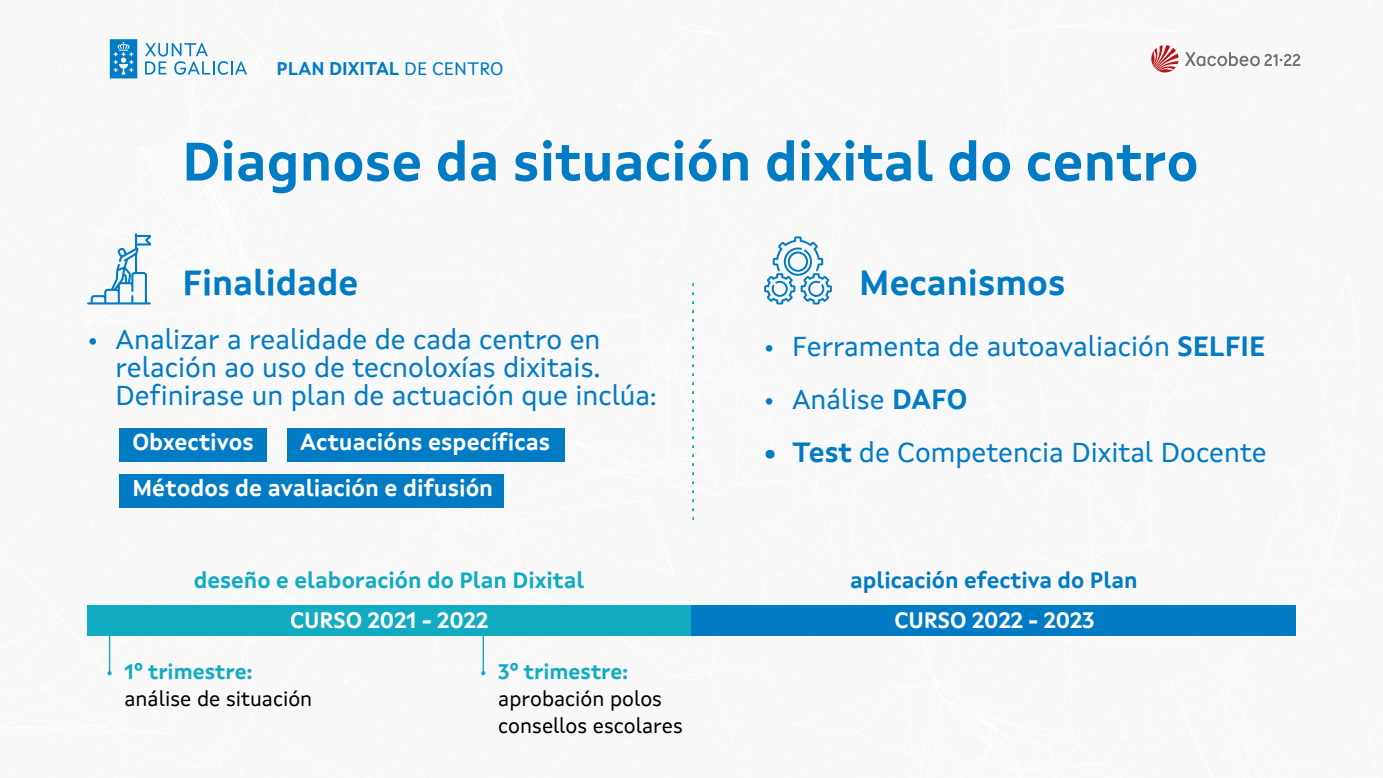
<style>
.page{position:relative;width:1383px;height:778px;background:#fff}
.page>*{position:absolute;margin:0;border:0;box-sizing:border-box;transform-origin:0 0}
.t1{font:700 54px "Xunta Sans";color:#017bc4}
.t2{font:700 34.95px "Xunta Sans";color:#017bc4}
.t3{font:27.9px/27.9px "Xunta Sans";color:#017bc4}
.t4{font:700 22.8px/45.8px "Xunta Sans";color:#fff}
.t5{font:700 22.2px "Xunta Sans";color:#11abc2}
.t6{font:700 22.2px "Xunta Sans";color:#fff}
.t7{font:700 22.2px "Xunta Sans";color:#017bc4}
.t8{font:21px/27px "Xunta Sans";color:#000}
.t9{font:700 21px "Xunta Sans";color:#11abc2}
.t10{font:700 18.45px "Xunta Sans";color:#017bc4}
.s1{font-weight:400}
.s2{font-weight:700}
</style>
<div class="page">
<div style="left:0;top:0;width:1382px;height:778px;background:#f8f8f8"></div>
<svg style="left:110px;top:39px;width:27px;height:39px"></svg>
<svg style="left:145px;top:43px;width:102px;height:32px"></svg>
<hr style="left:1382px;top:0;width:1px;height:778px;background:#f8f8f8">
<svg style="left:1151px;top:45px;width:27px;height:27px"></svg>
<svg style="left:1185px;top:52px;width:115px;height:14px"></svg>
<div style="left:87px;top:605px;width:604px;height:30px;background:#11abc2"></div>
<div style="left:691px;top:605px;width:604px;height:30px;background:#017bc4"></div>
<svg style="left:107px;top:671px;width:5px;height:4px"></svg>
<hr style="left:109px;top:635px;width:1px;height:37px;background:#11abc2">
<svg style="left:481px;top:671px;width:4px;height:4px"></svg>
<hr style="left:482px;top:635px;width:2px;height:37px;background:#11abc2">
<svg style="left:87px;top:233px;width:64px;height:71px"></svg>
<div style="left:119px;top:428px;width:147px;height:33px;background:#017bc4"></div>
<div style="left:119px;top:474px;width:385px;height:33px;background:#017bc4"></div>
<div style="left:287px;top:428px;width:277px;height:33px;background:#017bc4"></div>
<svg style="left:692px;top:282px;width:2px;height:237px"></svg>
<svg style="left:764px;top:236px;width:68px;height:68px"></svg>
<p class="t10" style="left:276px;top:61px;width:228px">PLAN DIXITAL <span class="s1">DE CENTRO</span></p>
<h1 class="t1" style="left:182px;top:139px;width:1018px">Diagnose da situación dixital do centro</h1>
<p class="t2" style="left:182px;top:268px;width:178px">Finalidade</p>
<p class="t2" style="left:859px;top:268px;width:208px">Mecanismos</p>
<p class="t3" style="left:116px;top:328px;width:542px;text-indent:-28px">• Analizar a realidade de cada centro en relación ao uso de tecnoloxías dixitais.<br>Definirase un plan de actuación que inclúa:</p>
<p class="t4" style="left:132px;top:421px;width:362px">Obxectivos<br>Métodos de avaliación e difusión</p>
<p class="t3" style="left:764px;top:334px;width:502px">• Ferramenta de autoavaliación <span class="s2">SELFIE</span></p>
<p class="t3" style="left:764px;top:387px;width:205px">• Análise <span class="s2">DAFO</span></p>
<p class="t3" style="left:764px;top:440px;width:504px"><span class="s2">• Test</span> de Competencia Dixital Docente</p>
<p class="t4" style="left:300px;top:421px;width:251px">Actuacións específicas</p>
<p class="t5" style="left:194px;top:570px;width:392px">deseño e elaboración do Plan Dixital</p>
<p class="t7" style="left:850px;top:570px;width:289px">aplicación efectiva do Plan</p>
<p class="t6" style="left:894px;top:611px;width:202px">CURSO 2022 - 2023</p>
<p class="t9" style="left:125px;top:663px;width:129px">1º trimestre:</p>
<p class="t8" style="left:125px;top:687px;width:189px">análise de situación</p>
<p class="t6" style="left:290px;top:611px;width:200px">CURSO 2021 - 2022</p>
<p class="t9" style="left:498px;top:663px;width:131px">3º trimestre:</p>
<p class="t8" style="left:498px;top:687px;width:186px">aprobación polos consellos escolares</p>
</div>
